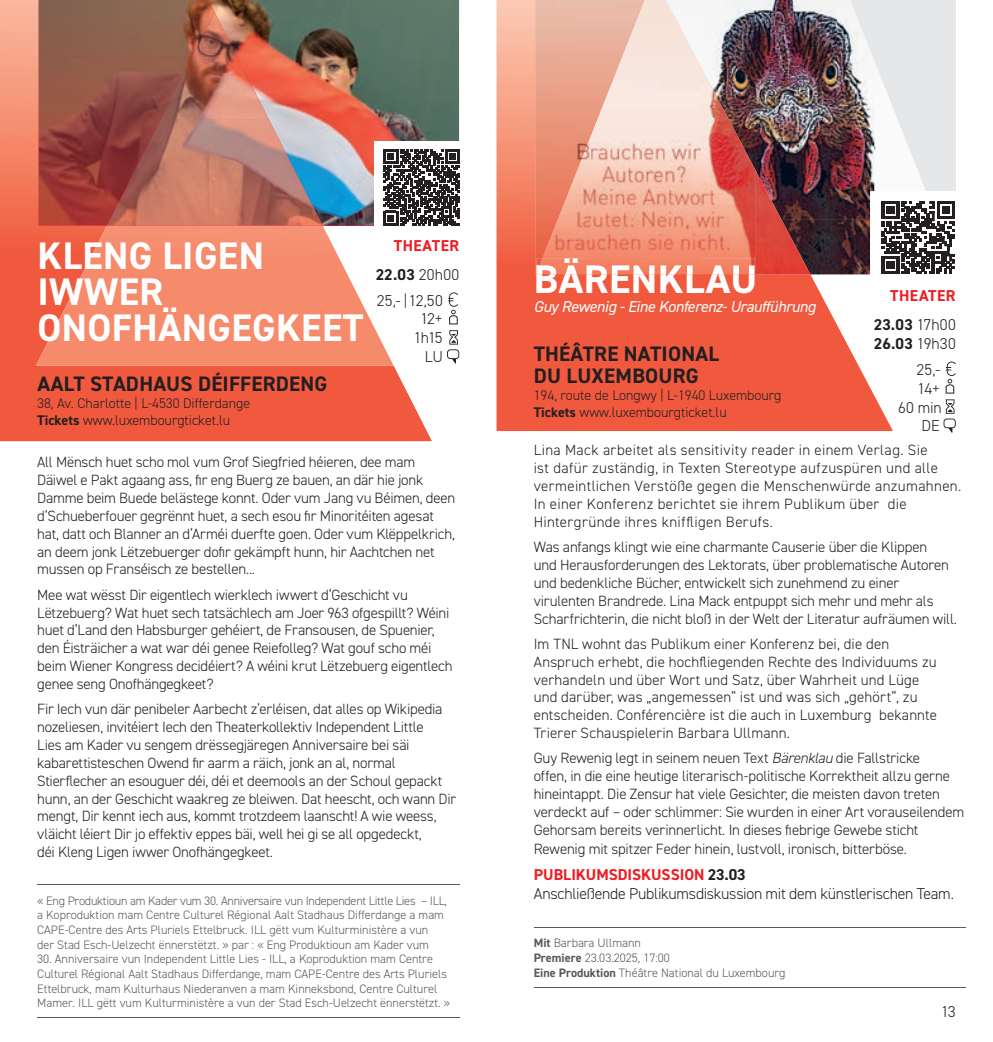
<style>
.page{position:relative;width:993px;height:1042px;background:#fff}
.page>*{position:absolute;margin:0;border:0;box-sizing:border-box;transform-origin:0 0}
.t1{font:700 40.43px "DIN2014";letter-spacing:.01em;color:#fff}
.t2{font:700 38.5px/35.7px "DIN2014";letter-spacing:.01em;color:#fff}
.t3{font:700 21px/21.7px "DIN2014";letter-spacing:.01em;color:#231f20}
.t4{font:300 15.75px/18.9px "DIN2014";letter-spacing:-.02em;color:#231f20}
.t5{font:italic 15.75px "DIN2014";letter-spacing:-.02em;color:#fff}
.t6{font:700 15.75px/28.9px "DIN2014";letter-spacing:.025em;color:#ee1d23;text-align:right}
.t7{font:300 15.75px/18.9px "DIN2014";letter-spacing:-.05em;color:#231f20;text-align:right}
.t8{font:300 14.88px/17.8px "DIN2014";letter-spacing:-.01em;color:#231f20}
.t9{font:300 14.88px/17.8px "DIN2014";letter-spacing:.01em;color:#231f20}
.t10{font:300 14.88px/17.8px "DIN2014";letter-spacing:.025em;color:#231f20}
.t11{font:300 14px/16.8px "DIN2014";color:#231f20}
.t12{font:300 12.25px/14.7px "DIN2014";color:#57585a}
.s1{font-weight:700}
.s2{color:#231f20}
.s3{font-weight:300;color:#231f20}
.s4{font-style:italic}
.s5{font-weight:700;color:#ee1d23}
</style>
<div class="page">
<img style="left:432px;top:0;width:27px;height:141px">
<svg style="left:0;top:0;width:432px;height:441px;background:#cc7763"></svg>
<img style="left:39px;top:0;width:176px;height:56px">
<img style="left:39px;top:56px;width:122px;height:57px">
<img style="left:39px;top:113px;width:122px;height:56px">
<img style="left:39px;top:169px;width:68px;height:56px">
<img style="left:36px;top:225px;width:357px;height:140px">
<img style="left:161px;top:13px;width:108px;height:106px">
<img style="left:107px;top:119px;width:215px;height:106px">
<hr style="left:37px;top:884px;width:422px;height:1px;background:#57585a">
<hr style="left:37px;top:1017px;width:422px;height:1px;background:#57585a">
<svg style="left:448px;top:292px;width:10px;height:32px"></svg>
<svg style="left:447px;top:330px;width:12px;height:33px"></svg>
<div style="left:373px;top:141px;width:96px;height:92px;background:#fff"></div>
<svg style="left:383px;top:149px;width:76px;height:76px"></svg>
<svg style="left:496px;top:0;width:396px;height:431px;background:#f2735b"></svg>
<img style="left:535px;top:0;width:55px;height:274px">
<div style="left:536px;top:274px;width:218px;height:20px;background:#f0593e"></div>
<hr style="left:533px;top:927px;width:432px;height:1px;background:#57585a">
<hr style="left:533px;top:987px;width:432px;height:1px;background:#57585a">
<svg style="left:943px;top:361px;width:12px;height:72px"></svg>
<div style="left:869px;top:191px;width:96px;height:93px;background:#fff"></div>
<img style="left:700px;top:0;width:173px;height:110px">
<img style="left:873px;top:60px;width:52px;height:131px">
<img style="left:755px;top:110px;width:118px;height:109px">
<img style="left:810px;top:219px;width:59px;height:55px">
<img style="left:590px;top:0;width:110px;height:258px">
<img style="left:700px;top:66px;width:55px;height:208px">
<img style="left:536px;top:135px;width:55px;height:123px">
<img style="left:755px;top:170px;width:55px;height:104px">
<img style="left:536px;top:258px;width:218px;height:16px">
<svg style="left:869px;top:191px;width:86px;height:83px"></svg>
<h2 class="t2" style="left:37px;top:238px;width:327px">KLENG LIGEN<br>IWWER<br>ONOF HÄNGEGKEET</h2>
<h3 class="t3" style="left:37px;top:373px;width:291px">AALT STADHAUS DÉIFFERDENG</h3>
<p class="t11" style="left:37px;top:395px;width:214px">38, Av. Charlotte | L-4530 Differdange<br><span class="s1">Tickets</span> www.luxembourgticket.lu</p>
<p class="t6" style="left:375px;top:231px;width:85px">THEATER<br><span class="s2">22.03</span> <span class="s3">20h00</span></p>
<p class="t7" style="left:377px;top:291px;width:68px">25,- | 12,50<br>12+<br>1h15<br>LU</p>
<p class="t8" style="left:37px;top:453px;width:419px">All Mënsch huet scho mol vum Grof Siegfried héieren, dee mam Däiwel e Pakt agaang ass, fir eng Buerg ze bauen, an där hie jonk Damme beim Buede belästege konnt. Oder vum Jang vu Béimen, deen d‘Schueberfouer gegrënnt huet, a sech esou fir Minoritéiten agesat hat, datt och Blanner an d‘Arméi duerfte goen. Oder vum Klëppelkrich, an deem jonk Lëtzebuerger dofir gekämpft hunn, hir Aachtchen net mussen op Franséisch ze bestellen...</p>
<p class="t8" style="left:37px;top:586px;width:416px">Mee wat wësst Dir eigentlech wierklech iwwert d‘Geschicht vu Lëtzebuerg? Wat huet sech tatsächlech am Joer 963 ofgespillt? Wéini huet d‘Land den Habsburger gehéiert, de Fransousen, de Spuenier, den Éisträicher a wat war déi genee Reiefolleg? Wat gouf scho méi beim Wiener Kongress decidéiert? A wéini krut Lëtzebuerg eigentlech genee seng Onofhängegkeet?</p>
<p class="t8" style="left:37px;top:700px;width:420px">Fir Iech vun där penibeler Aarbecht z‘erléisen, dat alles op Wikipedia nozeliesen, invitéiert Iech den Theaterkollektiv Independent Little<br>Lies am Kader vu sengem drëssegjäregen Anniversaire bei säi kabarettisteschen Owend fir aarm a räich, jonk an al, normal Stierflecher an esouguer déi, déi et deemools an der Schoul gepackt hunn, an der Geschicht waakreg ze bleiwen. Dat heescht, och wann Dir mengt, Dir kennt iech aus, kommt trotzdeem laanscht! A wie weess, vläicht léiert Dir jo effektiv eppes bäi, well hei gi se all opgedeckt,<br>déi Kleng Ligen iwwer Onofhängegkeet.</p>
<p class="t12" style="left:37px;top:893px;width:411px">« Eng Produktioun am Kader vum 30. Anniversaire vun Independent Little Lies – ILL, a Koproduktion mam Centre Culturel Régional Aalt Stadhaus Differdange a mam CAPE-Centre des Arts Pluriels Ettelbruck. ILL gëtt vum Kulturministère a vun der Stad Esch-Uelzecht ënnerstëtzt. » par : « Eng Produktioun am Kader vum</p>
<p class="t12" style="left:37px;top:952px;width:414px">30. Anniversaire vun Independent Little Lies - ILL, a Koproduktion mam Centre Culturel Régional Aalt Stadhaus Differdange, mam CAPE-Centre des Arts Pluriels Ettelbruck, mam Kulturhaus Niederanven a mam Kinneksbond, Centre Culturel Mamer. ILL gëtt vum Kulturministère a vun der Stad Esch-Uelzecht ënnerstëtzt. »</p>
<h1 class="t1" style="left:533px;top:252px;width:225px">BÄRENKLAU</h1>
<p class="t5" style="left:533px;top:297px;width:283px">Guy Rewenig - Eine Konferenz- Uraufführung</p>
<h3 class="t3" style="left:533px;top:343px;width:186px">THÉÂTRE NATIONAL<br>DU LUXEMBOURG</h3>
<p class="t11" style="left:533px;top:386px;width:249px">194, route de Longwy | L-1940 Luxembourg<br><span class="s1">Tickets</span> www.luxembourgticket.lu</p>
<p class="t6" style="left:873px;top:281px;width:83px">THEATER<br><span class="s2">23.03</span> <span class="s3">17h00</span></p>
<p class="t4" style="left:916px;top:330px;width:41px;line-height:25.9px;text-indent:-43px"><span class="s1">26.03</span> 19h30<br>25,-</p>
<p class="t4" style="left:897px;top:379px;width:45px;text-align:right">14+<br>60 min<br>DE</p>
<p class="t10" style="left:533px;top:441px;width:429px">Lina Mack arbeitet als sensitivity reader in einem Verlag. Sie<br>ist dafür zuständig, in Texten Stereotype aufzuspüren und alle vermeintlichen Verstöße gegen die Menschenwürde anzumahnen.<br>In einer Konferenz berichtet sie ihrem Publikum über die Hintergründe ihres kniffligen Berufs.</p>
<p class="t8" style="left:533px;top:538px;width:424px">Was anfangs klingt wie eine charmante Causerie über die Klippen<br>und Herausforderungen des Lektorats, über problematische Autoren und bedenkliche Bücher, entwickelt sich zunehmend zu einer virulenten Brandrede. Lina Mack entpuppt sich mehr und mehr als Scharfrichterin, die nicht bloß in der Welt der Literatur aufräumen will.</p>
<p class="t9" style="left:533px;top:635px;width:404px">Im TNL wohnt das Publikum einer Konferenz bei, die den Anspruch erhebt, die hochfliegenden Rechte des Individuums zu verhandeln und über Wort und Satz, über Wahrheit und Lüge und darüber, was „angemessen“ ist und was sich „gehört“, zu entscheiden. Conférencière ist die auch in Luxemburg bekannte Trierer Schauspielerin Barbara Ullmann.</p>
<p class="t8" style="left:533px;top:749px;width:432px">Guy Rewenig legt in seinem neuen Text <span class="s4">Bärenklau</span> die Fallstricke<br>offen, in die eine heutige literarisch-politische Korrektheit allzu gerne hineintappt. Die Zensur hat viele Gesichter, die meisten davon treten verdeckt auf – oder schlimmer: Sie wurden in einer Art vorauseilendem Gehorsam bereits verinnerlicht. In dieses fiebrige Gewebe sticht Rewenig mit spitzer Feder hinein, lustvoll, ironisch, bitterböse.</p>
<p class="t4" style="left:533px;top:865px;width:421px"><span class="s5">PUBLIKUMSDISKUSSION</span> <span class="s1">23.03<br></span>Anschließende Publikumsdiskussion mit dem künstlerischen Team.</p>
<p class="t12" style="left:533px;top:936px;width:253px"><span class="s1">Mit</span> Barbara Ullmann<br><span class="s1">Premiere</span> 23.03.2025, 17:00<br><span class="s1">Eine Produktion</span> Théâtre National du Luxembourg</p>
<p class="t4" style="left:940px;top:1002px;width:16px">13</p>
</div>
